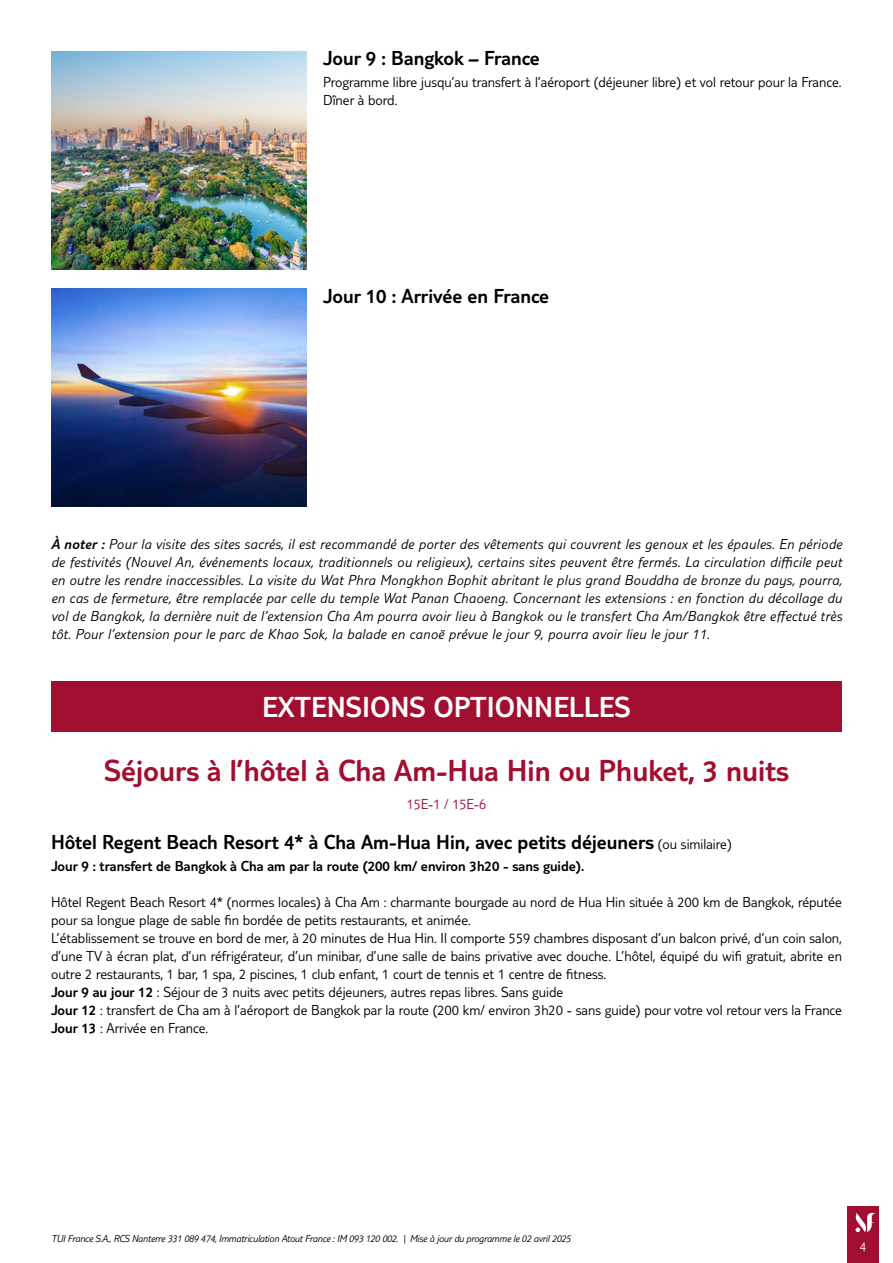
<style>
.page{position:relative;width:893px;height:1263px;background:#fff}
.page>*{position:absolute;margin:0;border:0;box-sizing:border-box;transform-origin:0 0}
.t1{font:300 31.5px "TUI Type";color:#a10e2f}
.t2{font:300 30px "TUI Type";color:#fff}
.t3{font:300 21px "TUI Type";color:#000}
.t4{font:300 15px/18px "TUI Type";color:#000}
.t5{font:italic 300 15px/18px "TUI Type";letter-spacing:.02em;color:#000;text-align:justify}
.t6{font:300 15px "TUI Type";color:#000}
.t7{font:300 15px "TUI Type";color:#a10e2f}
.t8{font:300 13.5px "TUI Type";color:#fff}
.t9{font:italic 300 10.5px "TUI Type";letter-spacing:-.02em;color:#000}
.s1{font-style:inherit}
.s2{font-size:15px}
</style>
<div class="page">
<div style="left:847px;top:1206px;width:32px;height:57px;background:#a10e2f"></div>
<svg style="left:855px;top:1213px;width:21px;height:19px"></svg>
<img style="left:51px;top:51px;width:255px;height:219px">
<img style="left:51px;top:288px;width:255px;height:219px">
<div style="left:51px;top:681px;width:791px;height:51px;background:#a10e2f"></div>
<h3 class="t3" style="left:323px;top:46px;width:218px">Jour 9 : Bangkok – France</h3>
<p class="t4" style="left:323px;top:73px;width:520px">Programme libre jusqu’au transfert à l’aéroport (déjeuner libre) et vol retour pour la France.<br>Dîner à bord.</p>
<h3 class="t3" style="left:323px;top:283px;width:227px">Jour 10 : Arrivée en France</h3>
<p class="t5" style="left:51px;top:534px;width:792px"><span class="s1">À noter :</span> Pour la visite des sites sacrés, il est recommandé de porter des vêtements qui couvrent les genoux et les épaules. En période de festivités (Nouvel An, événements locaux, traditionnels ou religieux), certains sites peuvent être fermés. La circulation difficile peut en outre les rendre inaccessibles. La visite du Wat Phra Mongkhon Bophit abritant le plus grand Bouddha de bronze du pays, pourra, en cas de fermeture, être remplacée par celle du temple Wat Panan Chaoeng. Concernant les extensions : en fonction du décollage du vol de Bangkok, la dernière nuit de l’extension Cha Am pourra avoir lieu à Bangkok ou le transfert Cha Am/Bangkok être effectué très tôt. Pour l’extension pour le parc de Khao Sok, la balade en canoë prévue le jour 9, pourra avoir lieu le jour 11.</p>
<h2 class="t2" style="left:262px;top:690px;width:370px">EXTENSIONS OPTIONNELLES</h2>
<h1 class="t1" style="left:104px;top:753px;width:686px">Séjours à l’hôtel à Cha Am-Hua Hin ou Phuket, 3 nuits</h1>
<p class="t7" style="left:407px;top:795px;width:81px">15E-1 / 15E-6</p>
<h3 class="t3" style="left:51px;top:830px;width:682px">Hôtel Regent Beach Resort 4* à Cha Am-Hua Hin, avec petits déjeuners <span class="s2">(ou similaire)</span></h3>
<p class="t6" style="left:51px;top:858px;width:535px">Jour 9 : transfert de Bangkok à Cha am par la route (200 km/ environ 3h20 - sans guide).</p>
<p class="t4" style="left:51px;top:893px;width:792px">Hôtel Regent Beach Resort 4* (normes locales) à Cha Am : charmante bourgade au nord de Hua Hin située à 200 km de Bangkok, réputée pour sa longue plage de sable fin bordée de petits restaurants, et animée.<br>L’établissement se trouve en bord de mer, à 20 minutes de Hua Hin. Il comporte 559 chambres disposant d’un balcon privé, d’un coin salon, d’une TV à écran plat, d’un réfrigérateur, d’un minibar, d’une salle de bains privative avec douche. L’hôtel, équipé du wifi gratuit, abrite en outre 2 restaurants, 1 bar, 1 spa, 2 piscines, 1 club enfant, 1 court de tennis et 1 centre de fitness.<br><span class="s1">Jour 9 au jour 12</span> : Séjour de 3 nuits avec petits déjeuners, autres repas libres. Sans guide<br><span class="s1">Jour 12</span> : transfert de Cha am à l’aéroport de Bangkok par la route (200 km/ environ 3h20 - sans guide) pour votre vol retour vers la France <span class="s1">Jour 13</span> : Arrivée en France.</p>
<p class="t9" style="left:51px;top:1232px;width:521px">TUI France S.A., RCS Nanterre 331 089 474, Immatriculation Atout France : IM 093 120 002. | Mise à jour du programme le 02 avril 2025</p>
<p class="t8" style="left:860px;top:1239px;width:8px">4</p>
</div>
